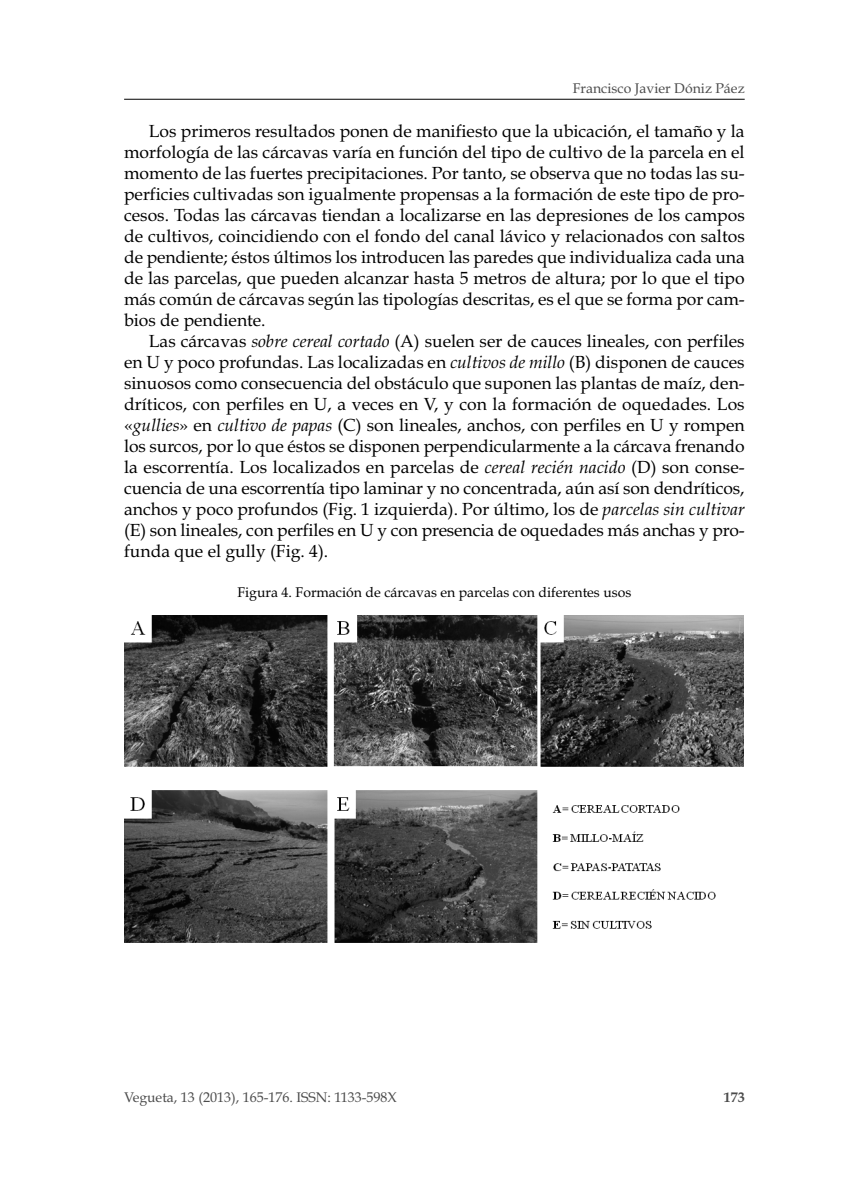
<style>
.page{position:relative;width:844px;height:1191px;background:#fff}
.page>*{position:absolute;margin:0;border:0;box-sizing:border-box;transform-origin:0 0}
.t1{font:17.5px "Book Antiqua";color:#000}
.t2{font:14px "Book Antiqua";color:#4b4b4b}
.t3{font:14px "Book Antiqua";color:#000}
.t4{font:700 14px "Book Antiqua";color:#4b4b4b}
.s1{font-style:italic}
</style>
<div class="page">
<hr style="left:124px;top:99px;width:620px;height:1px;background:#000">
<img style="left:124px;top:615px;width:619px;height:328px">
<p class="t2" style="left:572px;top:83px;width:173px">Francisco Javier Dóniz Páez</p>
<p class="t1" style="left:149px;top:124px;width:597px">Los primeros resultados ponen de manifiesto que la ubicación, el tamaño y la</p>
<p class="t1" style="left:124px;top:145px;width:622px">morfología de las cárcavas varía en función del tipo de cultivo de la parcela en el</p>
<p class="t1" style="left:124px;top:166px;width:622px">momento de las fuertes precipitaciones. Por tanto, se observa que no todas las su-</p>
<p class="t1" style="left:124px;top:187px;width:622px">perficies cultivadas son igualmente propensas a la formación de este tipo de pro-</p>
<p class="t1" style="left:124px;top:208px;width:622px">cesos. Todas las cárcavas tiendan a localizarse en las depresiones de los campos</p>
<p class="t1" style="left:124px;top:229px;width:622px">de cultivos, coincidiendo con el fondo del canal lávico y relacionados con saltos</p>
<p class="t1" style="left:124px;top:250px;width:622px">de pendiente; éstos últimos los introducen las paredes que individualiza cada una</p>
<p class="t1" style="left:124px;top:271px;width:622px">de las parcelas, que pueden alcanzar hasta 5 metros de altura; por lo que el tipo</p>
<p class="t1" style="left:124px;top:292px;width:622px">más común de cárcavas según las tipologías descritas, es el que se forma por cam-</p>
<p class="t1" style="left:124px;top:313px;width:143px">bios de pendiente.</p>
<p class="t1" style="left:149px;top:334px;width:597px">Las cárcavas <span class="s1">sobre cereal cortado</span> (A) suelen ser de cauces lineales, con perfiles</p>
<p class="t1" style="left:124px;top:355px;width:622px">en U y poco profundas. Las localizadas en <span class="s1">cultivos de millo</span> (B) disponen de cauces</p>
<p class="t1" style="left:124px;top:376px;width:622px">sinuosos como consecuencia del obstáculo que suponen las plantas de maíz, den-</p>
<p class="t1" style="left:124px;top:397px;width:622px">dríticos, con perfiles en U, a veces en V, y con la formación de oquedades. Los</p>
<p class="t1" style="left:124px;top:418px;width:622px">«<span class="s1">gullies</span>» en <span class="s1">cultivo de papas</span> (C) son lineales, anchos, con perfiles en U y rompen</p>
<p class="t1" style="left:124px;top:439px;width:622px">los surcos, por lo que éstos se disponen perpendicularmente a la cárcava frenando</p>
<p class="t1" style="left:124px;top:460px;width:622px">la escorrentía. Los localizados en parcelas de <span class="s1">cereal recién nacido</span> (D) son conse-</p>
<p class="t1" style="left:124px;top:481px;width:622px">cuencia de una escorrentía tipo laminar y no concentrada, aún así son dendríticos,</p>
<p class="t1" style="left:124px;top:502px;width:622px">anchos y poco profundos (Fig. 1 izquierda). Por último, los de <span class="s1">parcelas sin cultivar</span></p>
<p class="t1" style="left:124px;top:523px;width:622px">(E) son lineales, con perfiles en U y con presencia de oquedades más anchas y pro-</p>
<p class="t1" style="left:124px;top:544px;width:205px">funda que el gully (Fig. 4).</p>
<p class="t3" style="left:237px;top:586px;width:395px">Figura 4. Formación de cárcavas en parcelas con diferentes usos</p>
<p class="t2" style="left:124px;top:1091px;width:274px">Vegueta, 13 (2013), 165-176. ISSN: 1133-598X</p>
<p class="t4" style="left:723px;top:1091px;width:22px">173</p>
</div>
